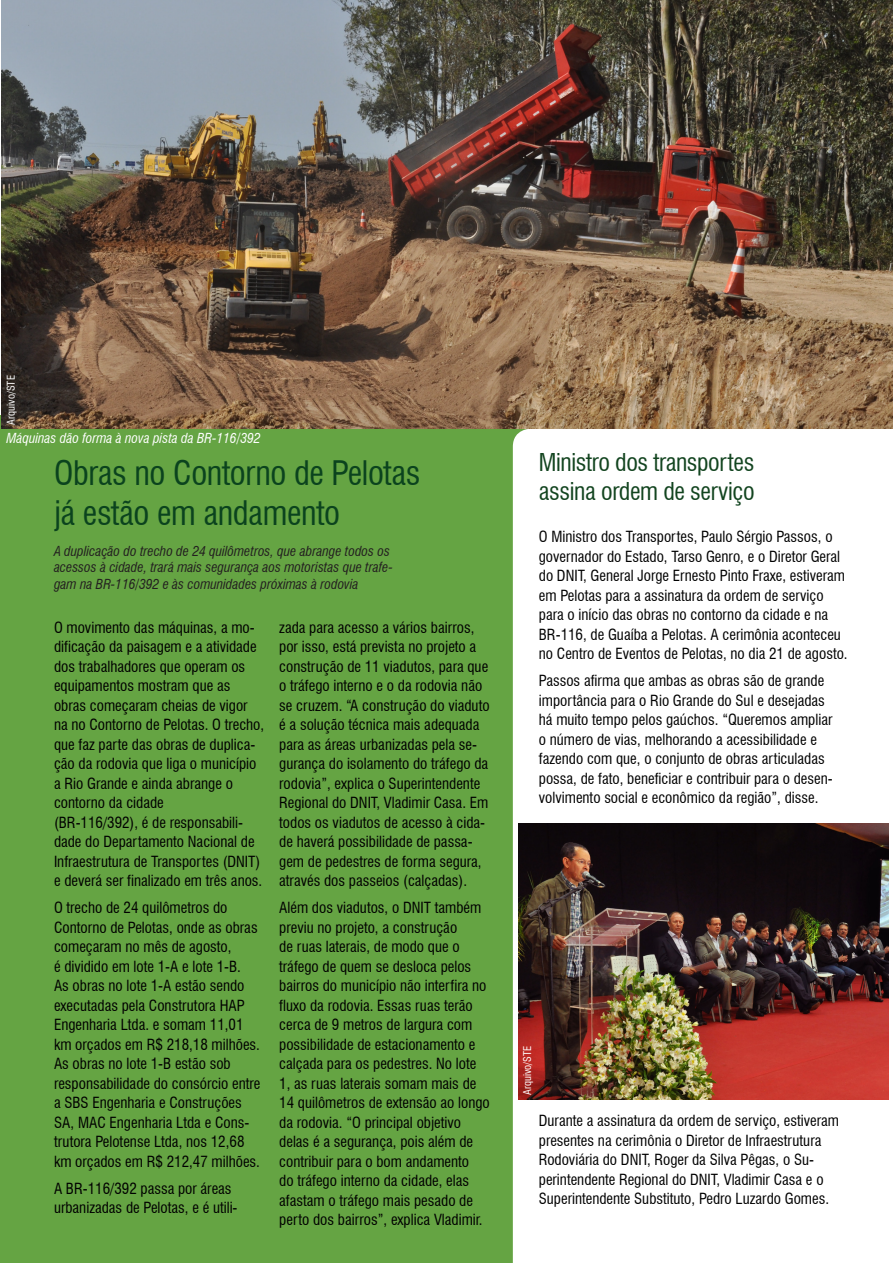
<style>
.page{position:relative;width:893px;height:1263px;background:#fff}
.page>*{position:absolute;margin:0;border:0;box-sizing:border-box;transform-origin:0 0}
.título{font:condensed 33px/39.6px "Swiss 721 BT";letter-spacing:-.01em;color:#0b431e}
.título-2{font:condensed 24px/28.8px "Swiss 721 BT";letter-spacing:-.015em;color:#12441f}
.t1{font:condensed 15px/19.5px "Swiss 721 BT";color:#000}
.t2{font:italic condensed 13.5px/16.5px "Swiss 721 BT";color:#231f20}
.t3{font:italic condensed 13.5px "Swiss 721 BT";color:#fff}
.título-3{font:condensed 10.5px "Swiss 721 BT";color:#fff}
</style>
<div class="page">
<div style="left:0;top:416px;width:893px;height:847px;background:#65a443"></div>
<div style="left:513px;top:429px;width:380px;height:834px;background:#fff"></div>
<img style="left:2px;top:0;width:891px;height:429px">
<img style="left:518px;top:823px;width:370px;height:277px">
<p class="título-3" style="left:5px;top:416px;width:51px;rotate:-90deg">Arquivo/STE</p>
<p class="t3" style="left:7px;top:430px;width:256px">Máquinas dão forma à nova pista da BR-116/392</p>
<p class="título-3" style="left:2px;top:419px;width:51px;rotate:-90deg">Arquivo/STE</p>
<p class="título-3" style="left:5px;top:424px;width:51px;rotate:-90deg">Arquivo/STE</p>
<p class="título" style="left:54px;top:453px;width:368px">Obras no Contorno de Pelotas já estão em andamento</p>
<p class="t2" style="left:54px;top:543px;width:340px">A duplicação do trecho de 24 quilômetros, que abrange todos os acessos à cidade, trará mais segurança aos motoristas que trafe&shy;gam na BR-116/392 e às comunidades próximas à rodovia</p>
<p class="t1" style="left:54px;top:617px;width:212px">O movimento das máquinas, a mo&shy;dificação da paisagem e a atividade dos trabalhadores que operam os equipamentos mostram que as obras começaram cheias de vigor na no Contorno de Pelotas. O trecho, que faz parte das obras de duplica&shy;ção da rodovia que liga o município a Rio Grande e ainda abrange o contorno da cidade<br>(BR-116/392), é de responsabili&shy;dade do Departamento Nacional de<br>Infraestrutura de Transportes (DNIT) e deverá ser finalizado em três anos.</p>
<p class="t1" style="left:54px;top:898px;width:208px">O trecho de 24 quilômetros do<br>Contorno de Pelotas, onde as obras começaram no mês de agosto,<br>é dividido em lote 1-A e lote 1-B.<br>As obras no lote 1-A estão sendo executadas pela Construtora HAP<br>Engenharia Ltda. e somam 11,01 km orçados em R$ 218,18 milhões.<br>As obras no lote 1-B estão sob responsabilidade do consórcio entre a SBS Engenharia e Construções<br>SA, MAC Engenharia Ltda e Cons&shy;trutora Pelotense Ltda, nos 12,68 km orçados em R$ 212,47 milhões.</p>
<p class="t1" style="left:54px;top:1178px;width:185px">A BR-116/392 passa por áreas urbanizadas de Pelotas, e é utili-</p>
<p class="t1" style="left:279px;top:617px;width:212px">zada para acesso a vários bairros, por isso, está prevista no projeto a construção de 11 viadutos, para que o tráfego interno e o da rodovia não se cruzem. “A construção do viaduto é a solução técnica mais adequada para as áreas urbanizadas pela se&shy;gurança do isolamento do tráfego da rodovia”, explica o Superintendente Regional do DNIT, Vladimir Casa. Em todos os viadutos de acesso à cida&shy;de haverá possibilidade de passa&shy;gem de pedestres de forma segura, através dos passeios (calçadas).</p>
<p class="t1" style="left:279px;top:898px;width:212px">Além dos viadutos, o DNIT também previu no projeto, a construção<br>de ruas laterais, de modo que o tráfego de quem se desloca pelos bairros do município não interfira no fluxo da rodovia. Essas ruas terão cerca de 9 metros de largura com possibilidade de estacionamento e calçada para os pedestres. No lote 1, as ruas laterais somam mais de 14 quilômetros de extensão ao longo da rodovia. “O principal objetivo delas é a segurança, pois além de contribuir para o bom andamento<br>do tráfego interno da cidade, elas afastam o tráfego mais pesado de perto dos bairros”, explica Vladimir.</p>
<p class="título-2" style="left:539px;top:448px;width:217px">Ministro dos transportes assina ordem de serviço</p>
<p class="t1" style="left:539px;top:527px;width:310px">O Ministro dos Transportes, Paulo Sérgio Passos, o governador do Estado, Tarso Genro, e o Diretor Geral do DNIT, General Jorge Ernesto Pinto Fraxe, estiveram em Pelotas para a assinatura da ordem de serviço para o início das obras no contorno da cidade e na BR-116, de Guaíba a Pelotas. A cerimônia aconteceu no Centro de Eventos de Pelotas, no dia 21 de agosto.</p>
<p class="t1" style="left:539px;top:671px;width:295px">Passos afirma que ambas as obras são de grande importância para o Rio Grande do Sul e desejadas há muito tempo pelos gaúchos. “Queremos ampliar o número de vias, melhorando a acessibilidade e fazendo com que, o conjunto de obras articuladas possa, de fato, beneficiar e contribuir para o desen&shy;volvimento social e econômico da região”, disse.</p>
<p class="título-3" style="left:521px;top:1095px;width:51px;rotate:-90deg">Arquivo/STE</p>
<p class="t1" style="left:539px;top:1111px;width:302px">Durante a assinatura da ordem de serviço, estiveram presentes na cerimônia o Diretor de Infraestrutura Rodoviária do DNIT, Roger da Silva Pêgas, o Su&shy;perintendente Regional do DNIT, Vladimir Casa e o Superintendente Substituto, Pedro Luzardo Gomes.</p>
</div>
